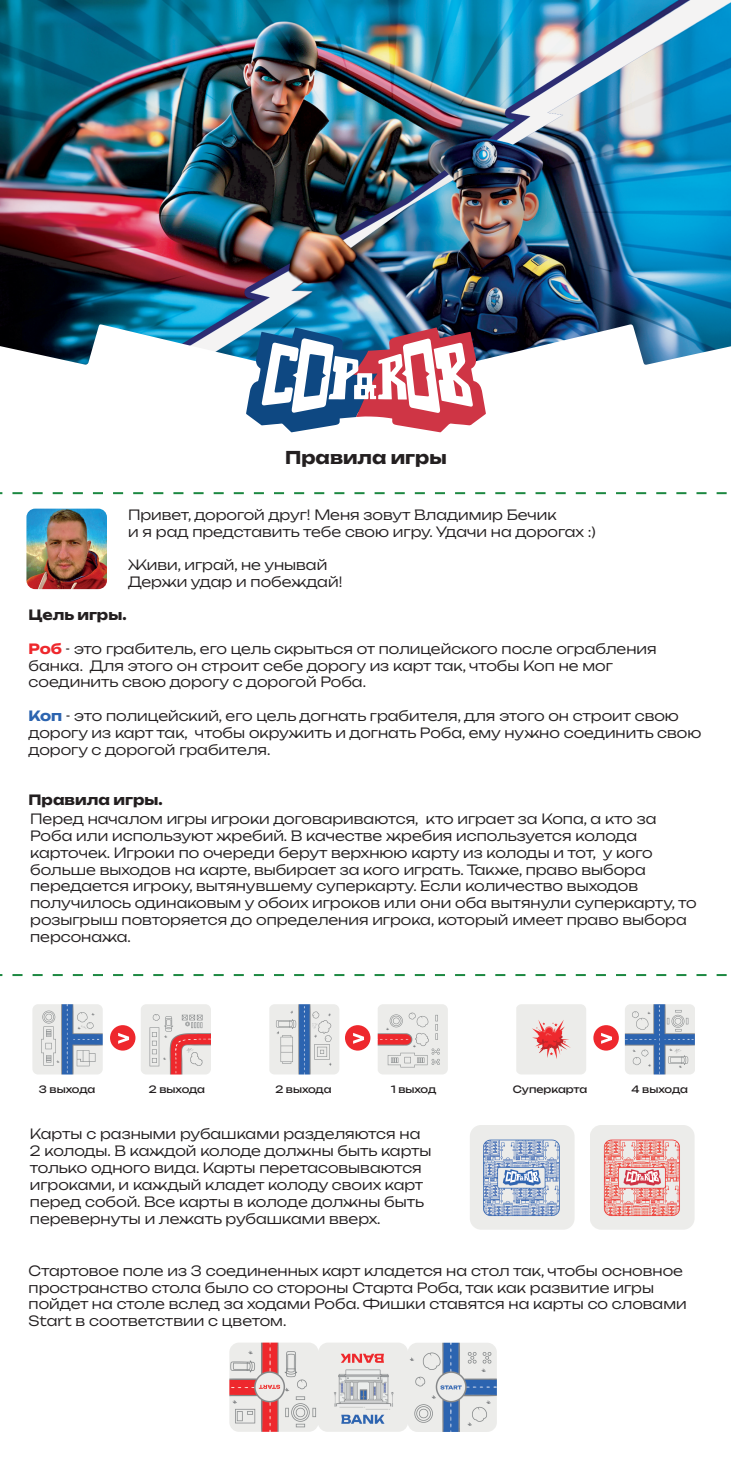
<style>
.page{position:relative;width:732px;height:1469px;background:#fff}
.page>*{position:absolute;margin:0;border:0;box-sizing:border-box;transform-origin:0 0}
.t1{font:700 17.4px "Unbounded";color:#231f20}
.t2{font:300 14px/16.8px "Unbounded";color:#231f20}
.t3{font:700 14px "Unbounded";color:#231f20}
.t4{font:10px "Unbounded";letter-spacing:-.015em;color:#231f20}
.s1{font-weight:700;color:#ee282d}
.s2{font-weight:700;color:#2c64b0}
</style>
<div class="page">
<img style="left:0;top:0;width:730px;height:365px">
<svg style="left:246px;top:327px;width:240px;height:105px"></svg>
<img style="left:229px;top:1342px;width:267px;height:89px">
<img style="left:26px;top:508px;width:81px;height:81px">
<svg style="left:12px;top:492px;width:715px;height:2px"></svg>
<svg style="left:12px;top:974px;width:715px;height:2px"></svg>
<img style="left:470px;top:1125px;width:104px;height:104px">
<img style="left:590px;top:1125px;width:104px;height:104px">
<div style="left:345px;top:1025px;width:25px;height:25px;background:#ee282d;border-radius:50%"></div>
<div style="left:593px;top:1025px;width:25px;height:25px;background:#ee282d;border-radius:50%"></div>
<div style="left:110px;top:1025px;width:25px;height:25px;background:#ee282d;border-radius:50%"></div>
<svg style="left:601px;top:1033px;width:10px;height:10px"></svg>
<svg style="left:353px;top:1033px;width:11px;height:10px"></svg>
<svg style="left:118px;top:1033px;width:11px;height:10px"></svg>
<img style="left:32px;top:1004px;width:71px;height:70px">
<img style="left:141px;top:1004px;width:70px;height:70px">
<img style="left:269px;top:1004px;width:70px;height:70px">
<img style="left:377px;top:1004px;width:70px;height:70px">
<img style="left:516px;top:1004px;width:70px;height:70px">
<img style="left:624px;top:1004px;width:70px;height:70px">
<p class="t1" style="left:285px;top:443px;width:163px">Правила игры</p>
<p class="t2" style="left:128px;top:505px;width:469px">Привет, дорогой друг! Меня зовут Владимир Бечик<br>и я рад представить тебе свою игру. Удачи на дорогах :)</p>
<p class="t2" style="left:128px;top:555px;width:216px">Живи, играй, не унывай<br>Держи удар и побеждай!</p>
<p class="t3" style="left:29px;top:603px;width:99px">Цель игры.</p>
<p class="t2" style="left:29px;top:639px;width:629px"><span class="s1">Роб</span> - это грабитель, его цель скрыться от полицейского после ограбления банка. Для этого он строит себе дорогу из карт так, чтобы Коп не мог соединить свою дорогу с дорогой Роба.</p>
<p class="t2" style="left:29px;top:706px;width:674px"><span class="s2">Коп</span> - это полицейский, его цель догнать грабителя, для этого он строит свою дорогу из карт так, чтобы окружить и догнать Роба, ему нужно соединить свою дорогу с дорогой грабителя.</p>
<p class="t3" style="left:29px;top:788px;width:135px">Правила игры.</p>
<p class="t2" style="left:30px;top:809px;width:667px">Перед началом игры игроки договариваются, кто играет за Копа, а кто за Роба или используют жребий. В качестве жребия используется колода карточек. Игроки по очереди берут верхнюю карту из колоды и тот, у кого больше выходов на карте, выбирает за кого играть. Также, право выбора передается игроку, вытянувшему суперкарту. Если количество выходов получилось одинаковым у обоих игроков или они оба вытянули суперкарту, то розыгрыш повторяется до определения игрока, который имеет право выбора персонажа.</p>
<p class="t4" style="left:39px;top:1081px;width:58px">3 выхода</p>
<p class="t4" style="left:149px;top:1081px;width:58px">2 выхода</p>
<p class="t4" style="left:275px;top:1081px;width:58px">2 выхода</p>
<p class="t4" style="left:391px;top:1081px;width:47px">1 выход</p>
<p class="t4" style="left:512px;top:1081px;width:76px">Суперкарта</p>
<p class="t4" style="left:631px;top:1081px;width:58px">4 выхода</p>
<p class="t2" style="left:30px;top:1124px;width:403px">Карты с разными рубашками разделяются на 2 колоды. В каждой колоде должны быть карты только одного вида. Карты перетасовываются игроками, и каждый кладет колоду своих карт перед собой. Все карты в колоде должны быть перевернуты и лежать рубашками вверх.</p>
<p class="t2" style="left:29px;top:1261px;width:659px">Стартовое поле из 3 соединенных карт кладется на стол так, чтобы основное пространство стола было со стороны Старта Роба, так как развитие игры пойдет на столе вслед за ходами Роба. Фишки ставятся на карты со словами Start в соответствии с цветом.</p>
</div>
